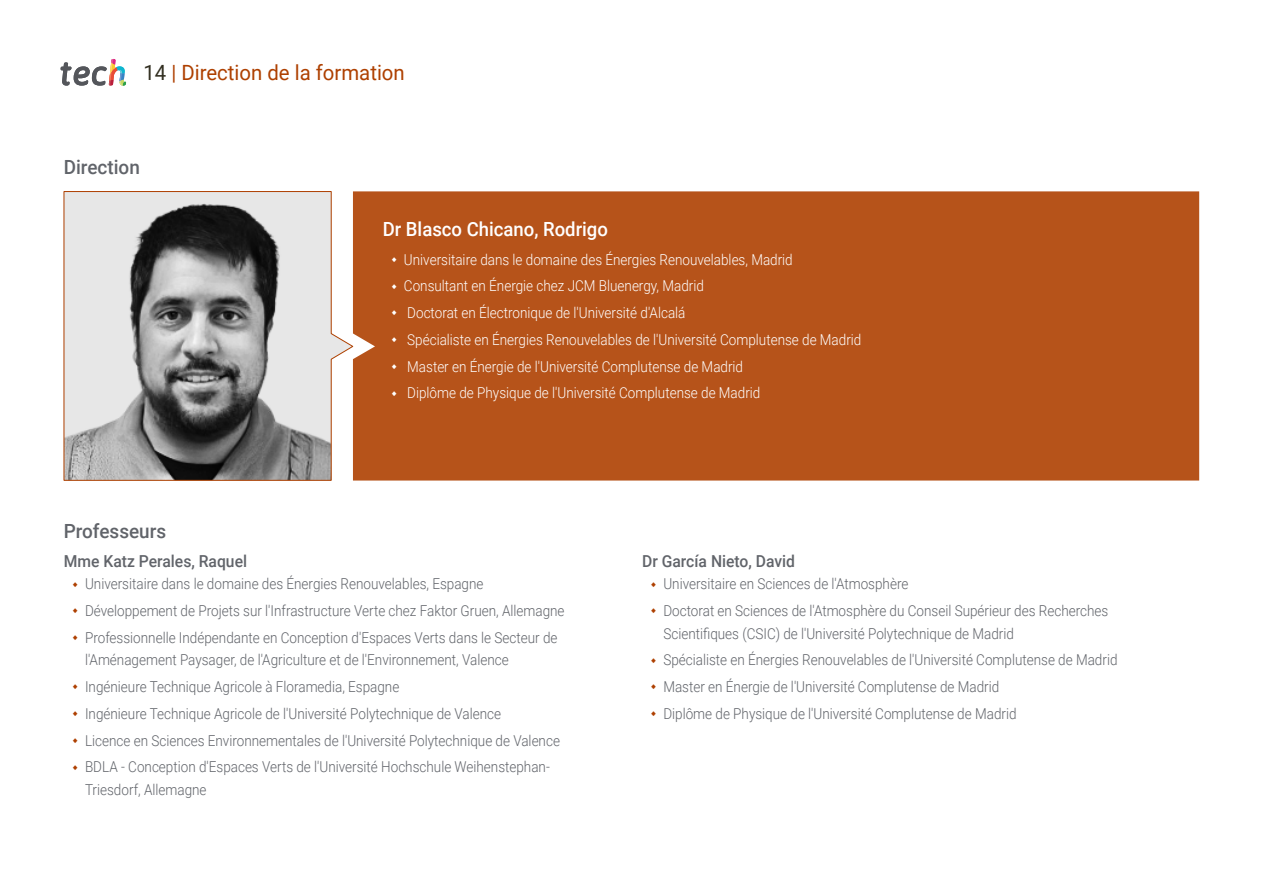
<style>
.page{position:relative;width:1263px;height:893px;background:#fff}
.page>*{position:absolute;margin:0;border:0;box-sizing:border-box;transform-origin:0 0}
.t1{font:21px "Roboto";color:#ae4000}
.t2{font:500 19.5px "Roboto";color:#fff;scale:.95 1}
.t3{font:500 19.5px "Roboto";color:#61646a}
.t4{font:500 16.5px "Roboto";color:#61646a;scale:.95 1}
.t5{font:300 15px/26.7px "Roboto";color:#61646a;scale:.9 1}
.t6{font:300 15px/26.7px "Roboto";color:#fff;scale:.9 1}
.s1{color:#312e20}
</style>
<div class="page">
<div style="left:353px;top:191px;width:846px;height:290px;background:#b6531a"></div>
<svg style="left:64px;top:191px;width:289px;height:290px;background:#aba9a9"></svg>
<svg style="left:61px;top:59px;width:65px;height:27px"></svg>
<svg style="left:392px;top:257px;width:5px;height:5px"></svg>
<svg style="left:392px;top:284px;width:5px;height:5px"></svg>
<svg style="left:392px;top:310px;width:5px;height:5px"></svg>
<svg style="left:392px;top:337px;width:5px;height:5px"></svg>
<svg style="left:392px;top:364px;width:5px;height:5px"></svg>
<svg style="left:392px;top:391px;width:5px;height:5px"></svg>
<h1 class="t1" style="left:144px;top:57px;width:263px"><span class="s1">14</span> | Direction de la formation</h1>
<h2 class="t3" style="left:64px;top:154px;width:78px">Direction</h2>
<h2 class="t3" style="left:64px;top:517px;width:104px">Professeurs</h2>
<h2 class="t2" style="left:383px;top:215px;width:239px">Dr Blasco Chicano, Rodrigo</h2>
<p class="t6" style="left:404px;top:245px;width:510px">Universitaire dans le domaine des Énergies Renouvelables, Madrid<br>Consultant en Énergie chez JCM Bluenergy, Madrid<br>Doctorat en Électronique de l'Université d'Alcalá<br>Spécialiste en Énergies Renouvelables de l'Université Complutense de Madrid Master en Énergie de l'Université Complutense de Madrid<br>Diplôme de Physique de l'Université Complutense de Madrid</p>
<p class="t4" style="left:64px;top:550px;width:194px">Mme Katz Perales, Raquel</p>
<p class="t5" style="left:85px;top:570px;width:534px">Universitaire dans le domaine des Énergies Renouvelables, Espagne<br>Développement de Projets sur l'Infrastructure Verte chez Faktor Gruen, Allemagne<br>Professionnelle Indépendante en Conception d'Espaces Verts dans le Secteur de</p>
<p class="t5" style="left:85px;top:646px;width:529px">l'Aménagement Paysager, de l'Agriculture et de l'Environnement, Valence Ingénieure Technique Agricole à Floramedia, Espagne<br>Ingénieure Technique Agricole de l'Université Polytechnique de Valence<br>Licence en Sciences Environnementales de l'Université Polytechnique de Valence BDLA - Conception d'Espaces Verts de l'Université Hochschule Weihenstephan-</p>
<p class="t5" style="left:85px;top:776px;width:137px">Triesdorf, Allemagne</p>
<p class="t4" style="left:642px;top:550px;width:162px">Dr García Nieto, David</p>
<p class="t5" style="left:663px;top:570px;width:496px">Universitaire en Sciences de l'Atmosphère<br>Doctorat en Sciences de l'Atmosphère du Conseil Supérieur des Recherches</p>
<p class="t5" style="left:663px;top:619px;width:506px">Scientifiques (CSIC) de l'Université Polytechnique de Madrid<br>Spécialiste en Énergies Renouvelables de l'Université Complutense de Madrid Master en Énergie de l'Université Complutense de Madrid<br>Diplôme de Physique de l'Université Complutense de Madrid</p>
</div>
